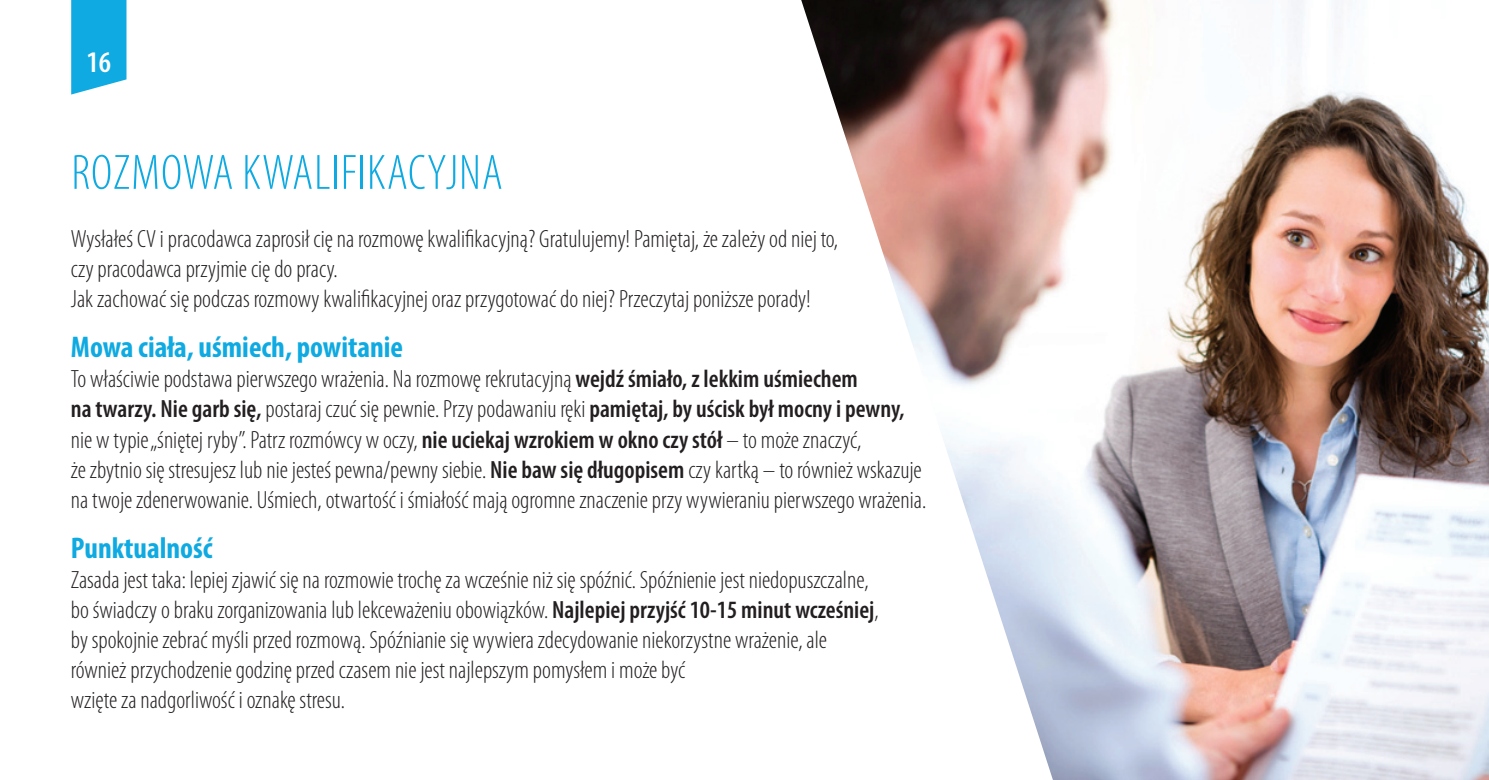
<style>
.page{position:relative;width:1489px;height:780px;background:#fff}
.page>*{position:absolute;margin:0;border:0;box-sizing:border-box;transform-origin:0 0}
.t1{font:300 condensed 50px "Myriad Pro";letter-spacing:.02em;color:#0faae1}
.t2{font:700 condensed 30px "Myriad Pro";color:#0faae1}
.t3{font:600 condensed 30px "Myriad Pro";color:#fff}
.t4{font:300 condensed 25px/30px "Myriad Pro";color:#231f20}
.s1{font-weight:600}
</style>
<div class="page">
<img style="left:801px;top:0;width:687px;height:780px">
<svg style="left:71px;top:0;width:55px;height:94px;background:#21b0e3"></svg>
<p class="t3" style="left:87px;top:45px;width:26px">16</p>
<h1 class="t1" style="left:71px;top:146px;width:433px">ROZMOWA KWALIFIKACYJNA</h1>
<p class="t4" style="left:71px;top:224px;width:768px">Wysłałeś CV i pracodawca zaprosił cię na rozmowę kwalifikacyjną? Gratulujemy! Pamiętaj, że zależy od niej to, czy pracodawca przyjmie cię do pracy.<br>Jak zachować się podczas rozmowy kwalifikacyjnej oraz przygotować do niej? Przeczytaj poniższe porady!</p>
<p class="t2" style="left:71px;top:328px;width:334px">Mowa ciała, uśmiech, powitanie</p>
<p class="t4" style="left:71px;top:365px;width:856px">To właściwie podstawa pierwszego wrażenia. Na rozmowę rekrutacyjną <span class="s1">wejdź śmiało, z lekkim uśmiechem<br>na twarzy. Nie garb się,</span> postaraj czuć się pewnie. Przy podawaniu ręki <span class="s1">pamiętaj, by uścisk był mocny i pewny, </span>nie w typie „śniętej ryby”. Patrz rozmówcy w oczy, <span class="s1">nie uciekaj wzrokiem w okno czy stół</span> – to może znaczyć,<br>że zbytnio się stresujesz lub nie jesteś pewna/pewny siebie. <span class="s1">Nie baw się długopisem</span> czy kartką – to również wskazuje na twoje zdenerwowanie. Uśmiech, otwartość i śmiałość mają ogromne znaczenie przy wywieraniu pierwszego wrażenia.</p>
<p class="t2" style="left:71px;top:529px;width:143px">Punktualność</p>
<p class="t4" style="left:71px;top:565px;width:809px">Zasada jest taka: lepiej zjawić się na rozmowie trochę za wcześnie niż się spóźnić. Spóźnienie jest niedopuszczalne, bo świadczy o braku zorganizowania lub lekceważeniu obowiązków. <span class="s1">Najlepiej przyjść 10-15 minut wcześniej</span>, by spokojnie zebrać myśli przed rozmową. Spóźnianie się wywiera zdecydowanie niekorzystne wrażenie, ale również przychodzenie godzinę przed czasem nie jest najlepszym pomysłem i może być<br>wzięte za nadgorliwość i oznakę stresu.</p>
</div>
